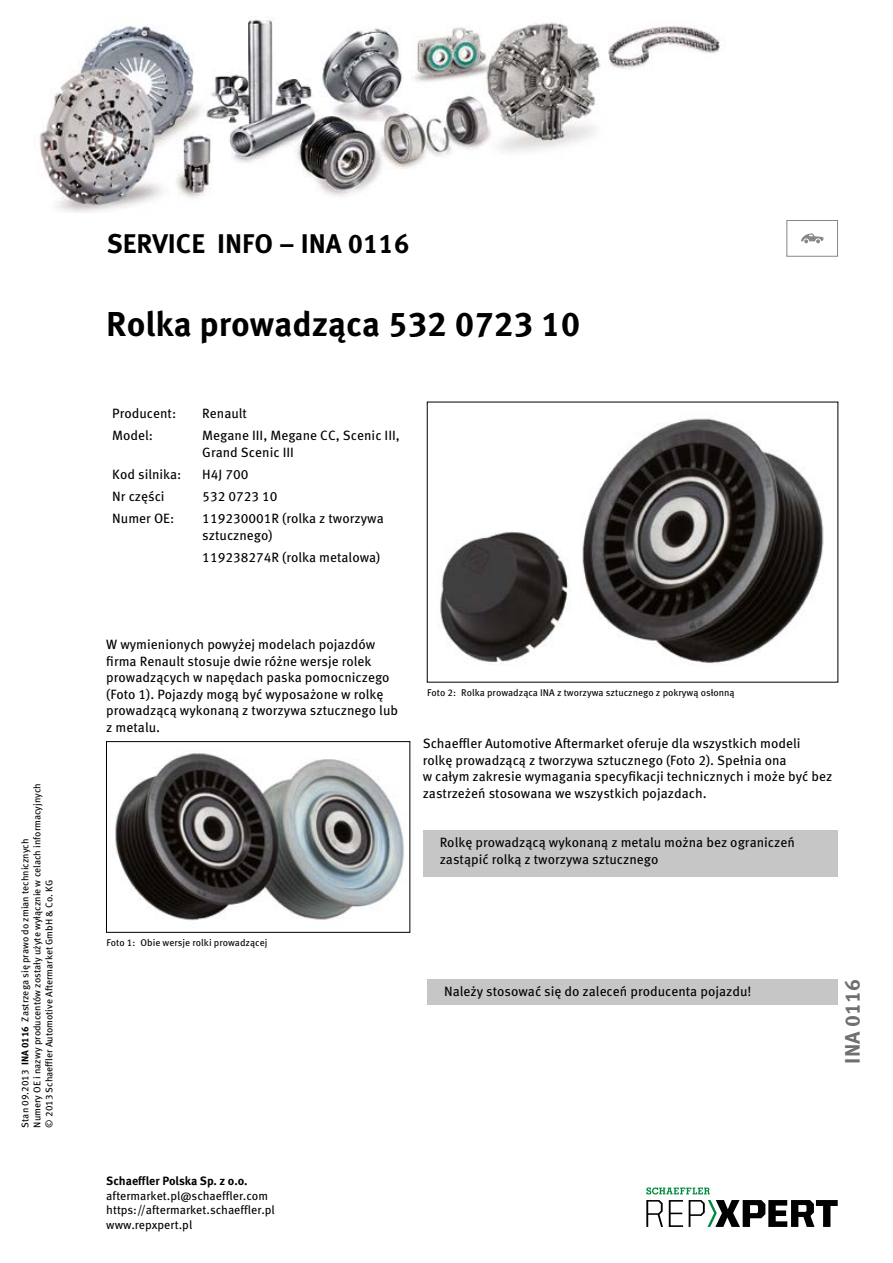
<style>
.page{position:relative;width:893px;height:1263px;background:#fff}
.page>*{position:absolute;margin:0;border:0;box-sizing:border-box;transform-origin:0 0}
.NADPIS_hlavní{font:700 34.5px "Meta Pro";color:#000}
.SERVICE_INFO{font:700 27px "Meta Pro";color:#000}
.SERVICE_INFO-2{font:700 21px "Meta Pro";color:#706f6f}
.RASTR_text_běžný{font:13.5px/16.5px "Meta Pro";color:#000}
.TABULKA{font:13.5px/16.5px "Meta Pro";color:#000}
.t1{font:12px/14.4px "Meta Pro";color:#000}
.t2{font:700 12px "Meta Pro";color:#000}
.VYDÁNÍ_datum{font:9.75px "Meta Pro";color:#000}
.OBRAZ{font:9.75px "Meta Pro";color:#000}
.s1{font-weight:700}
</style>
<div class="page">
<div style="left:423px;top:831px;width:415px;height:46px;background:#c6c6c6"></div>
<img style="left:440px;top:418px;width:384px;height:247px">
<img style="left:115px;top:753px;width:289px;height:168px">
<div style="left:106px;top:741px;width:304px;height:191px;border:1px solid #000"></div>
<div style="left:787px;top:220px;width:51px;height:36px;border:1px solid #878787"></div>
<svg style="left:801px;top:233px;width:22px;height:10px"></svg>
<img style="left:39px;top:17px;width:683px;height:196px">
<div style="left:427px;top:979px;width:411px;height:25px;background:#c6c6c6"></div>
<svg style="left:646px;top:1200px;width:17px;height:27px"></svg>
<svg style="left:669px;top:1200px;width:14px;height:27px"></svg>
<svg style="left:689px;top:1200px;width:149px;height:27px"></svg>
<svg style="left:646px;top:1187px;width:64px;height:7px"></svg>
<p class="VYDÁNÍ_datum" style="left:30px;top:1127px;width:346px;rotate:-90deg">Numery OE i nazwy producentów zostały użyte wyłącznie w celach informacyjnych</p>
<p class="VYDÁNÍ_datum" style="left:18px;top:1127px;width:290px;rotate:-90deg">Stan 09.2013 <span class="s1">INA 0116</span> Zastrzega się prawo do zmian technicznych</p>
<p class="VYDÁNÍ_datum" style="left:42px;top:1127px;width:249px;rotate:-90deg">© 2013 Schaeffler Automotive Aftermarket GmbH &amp; Co. KG</p>
<p class="SERVICE_INFO" style="left:107px;top:223px;width:304px">SERVICE INFO – INA 0116</p>
<p class="NADPIS_hlavní" style="left:106px;top:297px;width:476px">Rolka prowadząca 532 0723 10</p>
<p class="TABULKA" style="left:112px;top:404px;width:65px">Producent:</p>
<p class="TABULKA" style="left:202px;top:404px;width:46px">Renault</p>
<p class="TABULKA" style="left:112px;top:426px;width:42px">Model:</p>
<p class="TABULKA" style="left:202px;top:426px;width:199px">Megane III, Megane CC, Scenic III,<br>Grand Scenic III</p>
<p class="TABULKA" style="left:112px;top:465px;width:71px">Kod silnika:</p>
<p class="TABULKA" style="left:202px;top:465px;width:48px">H4J 700</p>
<p class="TABULKA" style="left:112px;top:487px;width:54px">Nr części</p>
<p class="TABULKA" style="left:202px;top:487px;width:77px">532 0723 10</p>
<p class="TABULKA" style="left:112px;top:509px;width:64px">Numer OE:</p>
<p class="TABULKA" style="left:202px;top:509px;width:183px">119230001R (rolka z tworzywa sztucznego)</p>
<p class="TABULKA" style="left:202px;top:548px;width:180px">119238274R (rolka metalowa)</p>
<p class="RASTR_text_běžný" style="left:106px;top:635px;width:293px">W wymienionych powyżej modelach pojazdów firma Renault stosuje dwie różne wersje rolek prowadzących w napędach paska pomocniczego (Foto 1). Pojazdy mogą być wyposażone w rolkę prowadzącą wykonaną z tworzywa sztucznego lub z metalu.</p>
<p class="OBRAZ" style="left:427px;top:685px;width:309px">Foto 2: Rolka prowadząca INA z tworzywa sztucznego z pokrywą osłonną</p>
<p class="RASTR_text_běžný" style="left:423px;top:734px;width:411px">Schaeffler Automotive Aftermarket oferuje dla wszystkich modeli rolkę prowadzącą z tworzywa sztucznego (Foto 2). Spełnia ona<br>w całym zakresie wymagania specyfikacji technicznych i może być bez zastrzeżeń stosowana we wszystkich pojazdach.</p>
<p class="RASTR_text_běžný" style="left:440px;top:833px;width:357px">Rolkę prowadzącą wykonaną z metalu można bez ograniczeń zastąpić rolką z tworzywa sztucznego</p>
<p class="OBRAZ" style="left:106px;top:935px;width:162px">Foto 1: Obie wersje rolki prowadzącej</p>
<p class="RASTR_text_běžný" style="left:444px;top:982px;width:309px">Należy stosować się do zaleceń producenta pojazdu!</p>
<p class="SERVICE_INFO-2" style="left:836px;top:1063px;width:86px;rotate:-90deg">INA 0116</p>
<p class="t2" style="left:106px;top:1172px;width:143px">Schaeffler Polska Sp. z o.o.</p>
<p class="t1" style="left:106px;top:1188px;width:170px">aftermarket.pl@schaeffler.com https://aftermarket.schaeffler.pl www.repxpert.pl</p>
</div>
